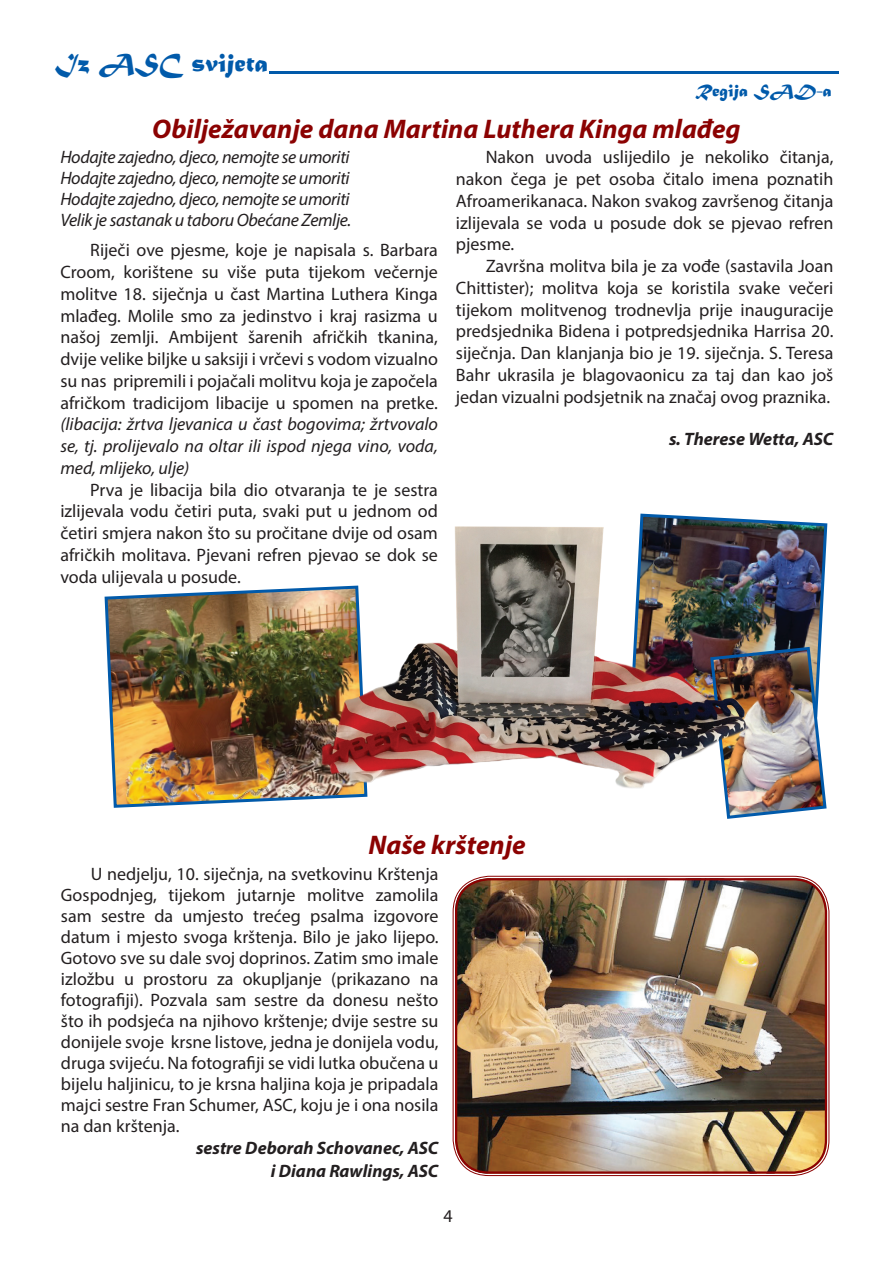
<style>
.page{position:relative;width:893px;height:1263px;background:#fff}
.page>*{position:absolute;margin:0;border:0;box-sizing:border-box;transform-origin:0 0}
.t1{font:italic 700 27px "Myriad Pro";color:#8b0202}
.t2{font:27px "Matura MT Script Capitals";color:#015aaa}
.t3{font:18px/21.8px "Myriad Pro";color:#231f20;text-align:justify}
.t4{font:italic 18px/21px "Myriad Pro";letter-spacing:-.015em;color:#231f20;text-align:justify}
.t5{font:italic 700 18px/22.5px "Myriad Pro";color:#231f20;text-align:right}
.t6{font:18px "Matura MT Script Capitals";color:#015aaa}
</style>
<div class="page">
<img style="left:104px;top:588px;width:199px;height:220px">
<img style="left:455px;top:878px;width:372px;height:296px">
<div style="left:453px;top:876px;width:376px;height:300px;border:1px solid #8b0202;border-radius:36px"></div>
<div style="left:455px;top:878px;width:372px;height:296px;border:2px solid #8b0202;border-radius:33px"></div>
<img style="left:746px;top:519px;width:82px;height:298px">
<img style="left:303px;top:513px;width:443px;height:306px">
<svg style="left:269px;top:71px;width:570px;height:2px"></svg>
<h1 class="t2" style="left:55px;top:46px;width:215px">Iz ASC svijeta</h1>
<p class="t6" style="left:695px;top:80px;width:138px">Regija SAD-a</p>
<h1 class="t1" style="left:152px;top:112px;width:590px">Obilježavanje dana Martina Luthera Kinga mlađeg</h1>
<p class="t4" style="left:60px;top:147px;width:292px">Hodajte zajedno, djeco, nemojte se umoriti Hodajte zajedno, djeco, nemojte se umoriti Hodajte zajedno, djeco, nemojte se umoriti Velik je sastanak u taboru Obećane Zemlje.</p>
<p class="t3" style="left:60px;top:239px;width:379px;text-indent:30px">Riječi ove pjesme, koje je napisala s. Barbara Croom, korištene su više puta tijekom večernje molitve 18. siječnja u čast Martina Luthera Kinga mlađeg. Molile smo za jedinstvo i kraj rasizma u našoj zemlji. Ambijent šarenih afričkih tkanina, dvije velike biljke u saksiji i vrčevi s vodom vizualno su nas pripremili i pojačali molitvu koja je započela afričkom tradicijom libacije u spomen na pretke.</p>
<p class="t4" style="left:60px;top:413px;width:379px;line-height:21.8px">(libacija: žrtva ljevanica u čast bogovima; žrtvovalo se, tj. prolijevalo na oltar ili ispod njega vino, voda, med, mlijeko, ulje)</p>
<p class="t3" style="left:60px;top:478px;width:379px;text-indent:30px">Prva je libacija bila dio otvaranja te je sestra izlijevala vodu četiri puta, svaki put u jednom od četiri smjera nakon što su pročitane dvije od osam afričkih molitava. Pjevani refren pjevao se dok se voda ulijevala u posude.</p>
<p class="t3" style="left:456px;top:146px;width:379px;text-indent:30px">Nakon uvoda uslijedilo je nekoliko čitanja, nakon čega je pet osoba čitalo imena poznatih Afroamerikanaca. Nakon svakog završenog čitanja izlijevala se voda u posude dok se pjevao refren pjesme.</p>
<p class="t3" style="left:456px;top:255px;width:379px;text-indent:30px">Završna molitva bila je za vođe (sastavila Joan Chittister); molitva koja se koristila svake večeri tijekom molitvenog trodnevlja prije inauguracije predsjednika Bidena i potpredsjednika Harrisa 20. siječnja. Dan klanjanja bio je 19. siječnja. S. Teresa Bahr ukrasila je blagovaonicu za taj dan kao još jedan vizualni podsjetnik na značaj ovog praznika.</p>
<p class="t5" style="left:669px;top:427px;width:166px">s. Therese Wetta, ASC</p>
<h1 class="t1" style="left:368px;top:827px;width:159px">Naše krštenje</h1>
<p class="t3" style="left:61px;top:863px;width:379px;line-height:21px;text-indent:30px">U nedjelju, 10. siječnja, na svetkovinu Krštenja Gospodnjeg, tijekom jutarnje molitve zamolila sam sestre da umjesto trećeg psalma izgovore datum i mjesto svoga krštenja. Bilo je jako lijepo.<br>Gotovo sve su dale svoj doprinos. Zatim smo imale izložbu u prostoru za okupljanje (prikazano na fotografiji). Pozvala sam sestre da donesu nešto što ih podsjeća na njihovo krštenje; dvije sestre su donijele svoje krsne listove, jedna je donijela vodu, druga svijeću. Na fotografiji se vidi lutka obučena u bijelu haljinicu, to je krsna haljina koja je pripadala majci sestre Fran Schumer, ASC, koju je i ona nosila na dan krštenja.</p>
<p class="t5" style="left:196px;top:1136px;width:244px">sestre Deborah Schovanec, ASC i Diana Rawlings, ASC</p>
<p class="t3" style="left:443px;top:1205px;width:11px">4</p>
</div>
